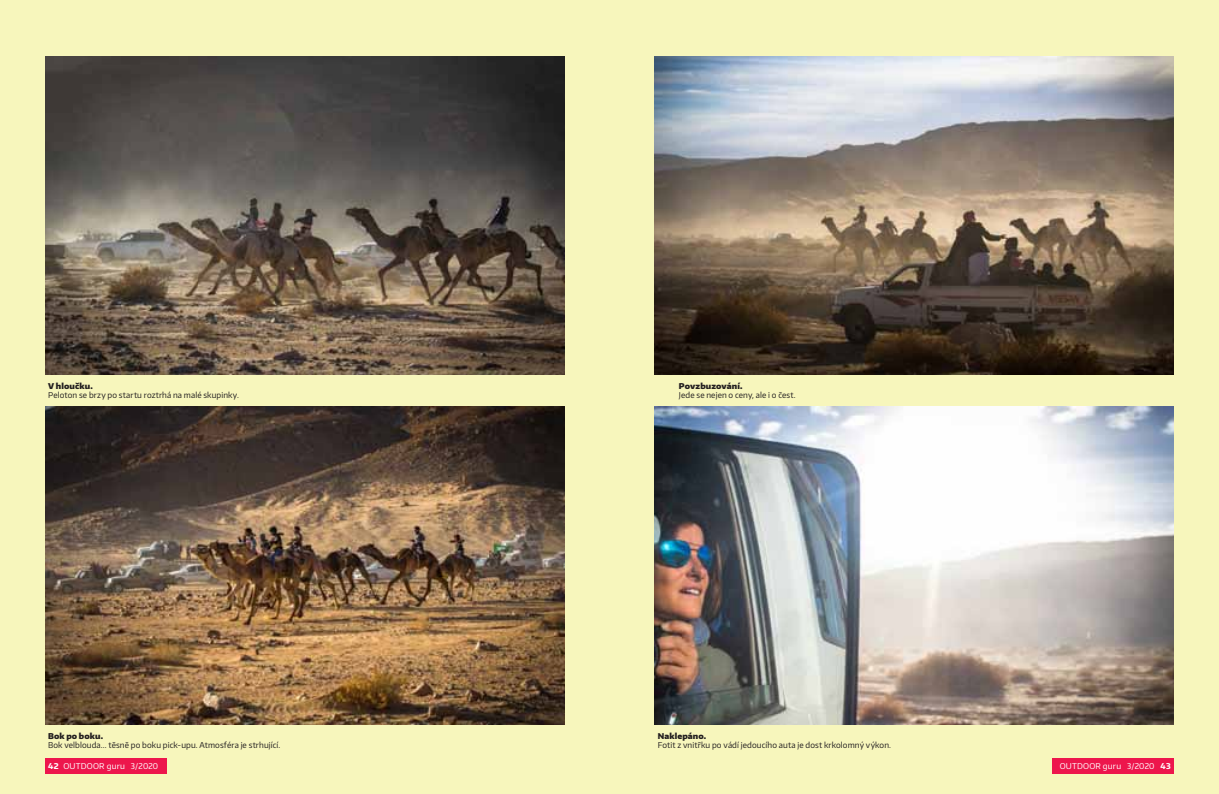
<style>
.page{position:relative;width:1219px;height:794px;background:#f7f6bc}
.page>*{position:absolute;margin:0;border:0;box-sizing:border-box;transform-origin:0 0}
.t1{font:8px "Encode Sans Normal";letter-spacing:.015em;color:#231f20}
.t2{font:900 8px "Encode Sans Normal";letter-spacing:.015em;color:#231f20}
.t3{font:8px "Encode Sans Normal";letter-spacing:.02em;color:#fff}
.s1{font-weight:700}
</style>
<div class="page">
<img style="left:45px;top:57px;width:519px;height:318px">
<img style="left:45px;top:407px;width:519px;height:318px">
<img style="left:655px;top:57px;width:519px;height:318px">
<img style="left:655px;top:407px;width:519px;height:318px">
<div style="left:45px;top:758px;width:122px;height:16px;background:#ed164c"></div>
<div style="left:1052px;top:758px;width:122px;height:16px;background:#ed164c"></div>
<p class="t2" style="left:48px;top:380px;width:46px">V hloučku.</p>
<p class="t1" style="left:48px;top:390px;width:192px">Peloton se brzy po startu roztrhá na malé skupinky.</p>
<p class="t2" style="left:48px;top:730px;width:56px">Bok po boku.</p>
<p class="t1" style="left:48px;top:740px;width:234px">Bok velblouda... těsně po boku pick-upu. Atmosféra je strhující.</p>
<p class="t2" style="left:679px;top:380px;width:65px">Povzbuzování.</p>
<p class="t1" style="left:679px;top:390px;width:118px">Jede se nejen o ceny, ale i o čest.</p>
<p class="t2" style="left:658px;top:730px;width:50px">Naklepáno.</p>
<p class="t1" style="left:658px;top:740px;width:235px">Fotit z vnitřku po vádí jedoucího auta je dost krkolomný výkon.</p>
<p class="t3" style="left:48px;top:761px;width:112px"><span class="s1">42</span> OUTDOOR guru 3/2020</p>
<p class="t3" style="left:1060px;top:761px;width:113px">OUTDOOR guru 3/2020 <span class="s1">43</span></p>
</div>
